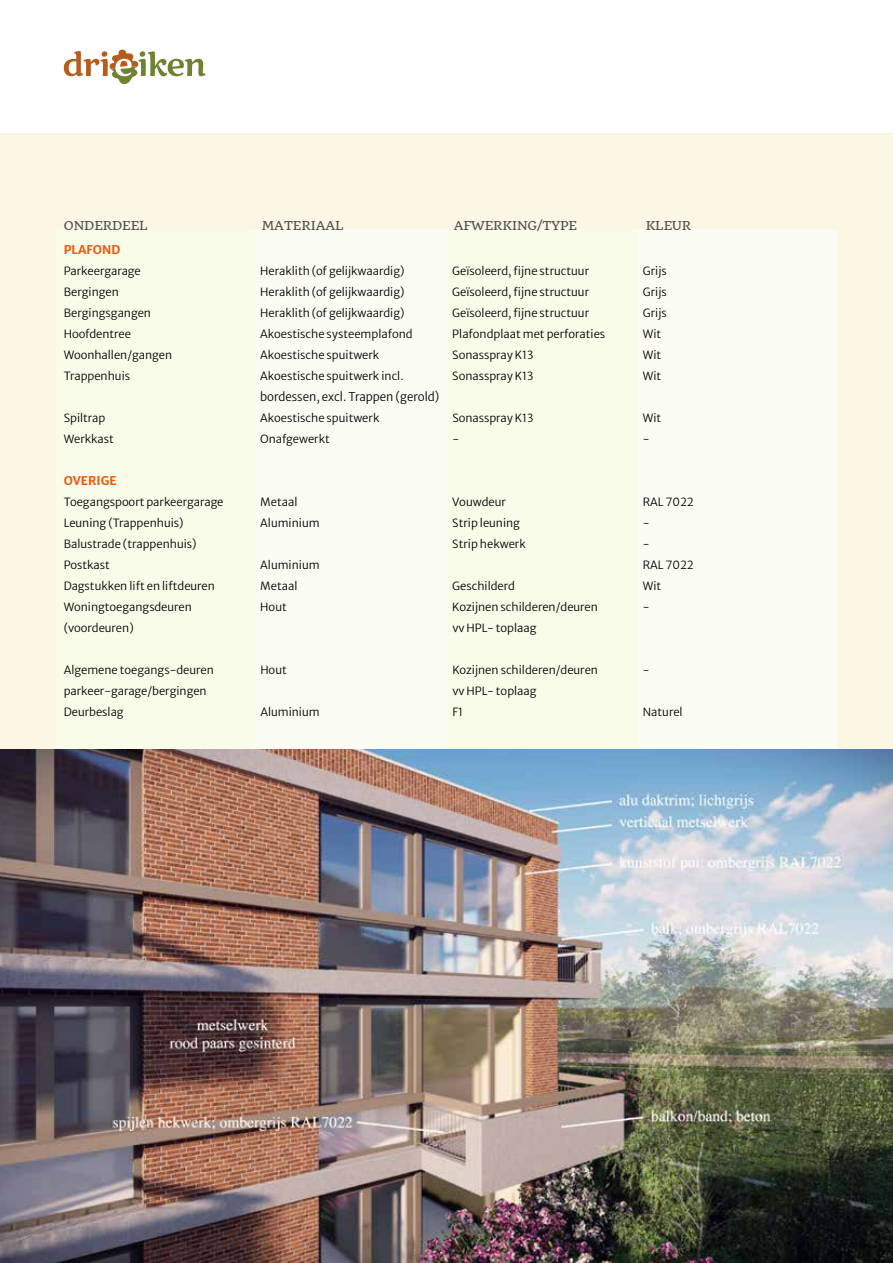
<style>
.page{position:relative;width:893px;height:1263px;background:#fff}
.page>*{position:absolute;margin:0;border:0;box-sizing:border-box;transform-origin:0 0}
.t1{font:12px "Quando";color:#4e4e4d}
.t2{font:12px "Merriweather Sans";color:#000;scale:.96 1}
.t3{font:700 12px "Merriweather Sans";color:#e85b11}
.t4{font:11.25px "Merriweather Sans";color:#000}
</style>
<div class="page">
<svg style="left:64px;top:49px;width:142px;height:35px"></svg>
<div style="left:0;top:134px;width:893px;height:1129px;background:#fcf6e4"></div>
<div style="left:56px;top:229px;width:199px;height:520px;background:#f9fce8"></div>
<div style="left:446px;top:229px;width:192px;height:520px;background:#f9fce8"></div>
<div style="left:255px;top:229px;width:191px;height:520px;background:#fbfdf4"></div>
<div style="left:638px;top:229px;width:199px;height:520px;background:#fbfdf4"></div>
<img style="left:0;top:749px;width:893px;height:514px">
<p class="t1" style="left:64px;top:218px;width:85px">ONDERDEEL</p>
<p class="t1" style="left:262px;top:218px;width:83px">MATERIAAL</p>
<p class="t1" style="left:454px;top:218px;width:125px">AFWERKING/TYPE</p>
<p class="t1" style="left:646px;top:218px;width:47px">KLEUR</p>
<p class="t3" style="left:64px;top:239px;width:58px">PLAFOND</p>
<p class="t4" style="left:64px;top:261px;width:79px">Parkeergarage</p>
<p class="t4" style="left:260px;top:261px;width:146px">Heraklith (of gelijkwaardig)</p>
<p class="t4" style="left:452px;top:261px;width:138px">Geïsoleerd, fijne structuur</p>
<p class="t4" style="left:643px;top:261px;width:25px">Grijs</p>
<p class="t4" style="left:64px;top:282px;width:57px">Bergingen</p>
<p class="t4" style="left:260px;top:282px;width:146px">Heraklith (of gelijkwaardig)</p>
<p class="t4" style="left:452px;top:282px;width:138px">Geïsoleerd, fijne structuur</p>
<p class="t4" style="left:643px;top:282px;width:25px">Grijs</p>
<p class="t4" style="left:64px;top:303px;width:89px">Bergingsgangen</p>
<p class="t4" style="left:260px;top:303px;width:146px">Heraklith (of gelijkwaardig)</p>
<p class="t4" style="left:452px;top:303px;width:138px">Geïsoleerd, fijne structuur</p>
<p class="t4" style="left:643px;top:303px;width:25px">Grijs</p>
<p class="t4" style="left:64px;top:324px;width:69px">Hoofdentree</p>
<p class="t4" style="left:260px;top:324px;width:154px">Akoestische systeemplafond</p>
<p class="t4" style="left:452px;top:324px;width:154px">Plafondplaat met perforaties</p>
<p class="t4" style="left:643px;top:324px;width:20px">Wit</p>
<p class="t4" style="left:64px;top:345px;width:110px">Woonhallen/gangen</p>
<p class="t4" style="left:260px;top:345px;width:121px">Akoestische spuitwerk</p>
<p class="t4" style="left:452px;top:345px;width:83px">Sonasspray K13</p>
<p class="t4" style="left:643px;top:345px;width:20px">Wit</p>
<p class="t4" style="left:64px;top:366px;width:68px">Trappenhuis</p>
<p class="t4" style="left:260px;top:366px;width:145px">Akoestische spuitwerk incl.</p>
<p class="t4" style="left:452px;top:366px;width:83px">Sonasspray K13</p>
<p class="t4" style="left:643px;top:366px;width:20px">Wit</p>
<p class="t2" style="left:260px;top:386px;width:188px">bordessen, excl. Trappen (gerold)</p>
<p class="t4" style="left:64px;top:408px;width:43px">Spiltrap</p>
<p class="t4" style="left:260px;top:408px;width:121px">Akoestische spuitwerk</p>
<p class="t4" style="left:452px;top:408px;width:83px">Sonasspray K13</p>
<p class="t4" style="left:643px;top:408px;width:20px">Wit</p>
<p class="t4" style="left:64px;top:429px;width:52px">Werkkast</p>
<p class="t4" style="left:260px;top:429px;width:97px">Onafgewerkt --</p>
<p class="t3" style="left:64px;top:470px;width:54px">OVERIGE</p>
<p class="t4" style="left:64px;top:492px;width:161px">Toegangspoort parkeergarage</p>
<p class="t4" style="left:260px;top:492px;width:39px">Metaal</p>
<p class="t4" style="left:452px;top:492px;width:55px">Vouwdeur</p>
<p class="t4" style="left:643px;top:492px;width:52px">RAL 7022</p>
<p class="t4" style="left:64px;top:513px;width:121px">Leuning (Trappenhuis)</p>
<p class="t4" style="left:260px;top:513px;width:61px">Aluminium</p>
<p class="t4" style="left:452px;top:513px;width:69px">Strip leuning</p>
<p class="t4" style="left:643px;top:513px;width:8px">-</p>
<p class="t4" style="left:64px;top:534px;width:134px">Balustrade (trappenhuis)</p>
<p class="t4" style="left:452px;top:534px;width:75px">Strip hekwerk</p>
<p class="t4" style="left:643px;top:534px;width:3px">-</p>
<p class="t4" style="left:64px;top:555px;width:48px">Postkast</p>
<p class="t4" style="left:260px;top:555px;width:61px">Aluminium</p>
<p class="t4" style="left:643px;top:555px;width:52px">RAL 7022</p>
<p class="t4" style="left:64px;top:576px;width:153px">Dagstukken lift en liftdeuren</p>
<p class="t4" style="left:260px;top:576px;width:39px">Metaal</p>
<p class="t4" style="left:452px;top:576px;width:64px">Geschilderd</p>
<p class="t4" style="left:643px;top:576px;width:20px">Wit</p>
<p class="t4" style="left:64px;top:597px;width:130px">Woningtoegangsdeuren</p>
<p class="t4" style="left:260px;top:597px;width:28px">Hout</p>
<p class="t4" style="left:452px;top:597px;width:164px">Kozijnen schilderen/deuren -</p>
<p class="t4" style="left:64px;top:618px;width:71px">(voordeuren)</p>
<p class="t4" style="left:452px;top:618px;width:86px">vv HPL- toplaag</p>
<p class="t4" style="left:64px;top:660px;width:152px">Algemene toegangs-deuren</p>
<p class="t4" style="left:260px;top:660px;width:28px">Hout</p>
<p class="t4" style="left:452px;top:660px;width:164px">Kozijnen schilderen/deuren -</p>
<p class="t4" style="left:64px;top:681px;width:144px">parkeer-garage/bergingen</p>
<p class="t4" style="left:452px;top:681px;width:86px">vv HPL- toplaag</p>
<p class="t4" style="left:64px;top:702px;width:61px">Deurbeslag</p>
<p class="t4" style="left:260px;top:702px;width:61px">Aluminium</p>
<p class="t4" style="left:452px;top:702px;width:12px">F1</p>
<p class="t4" style="left:643px;top:702px;width:41px">Naturel</p>
</div>
